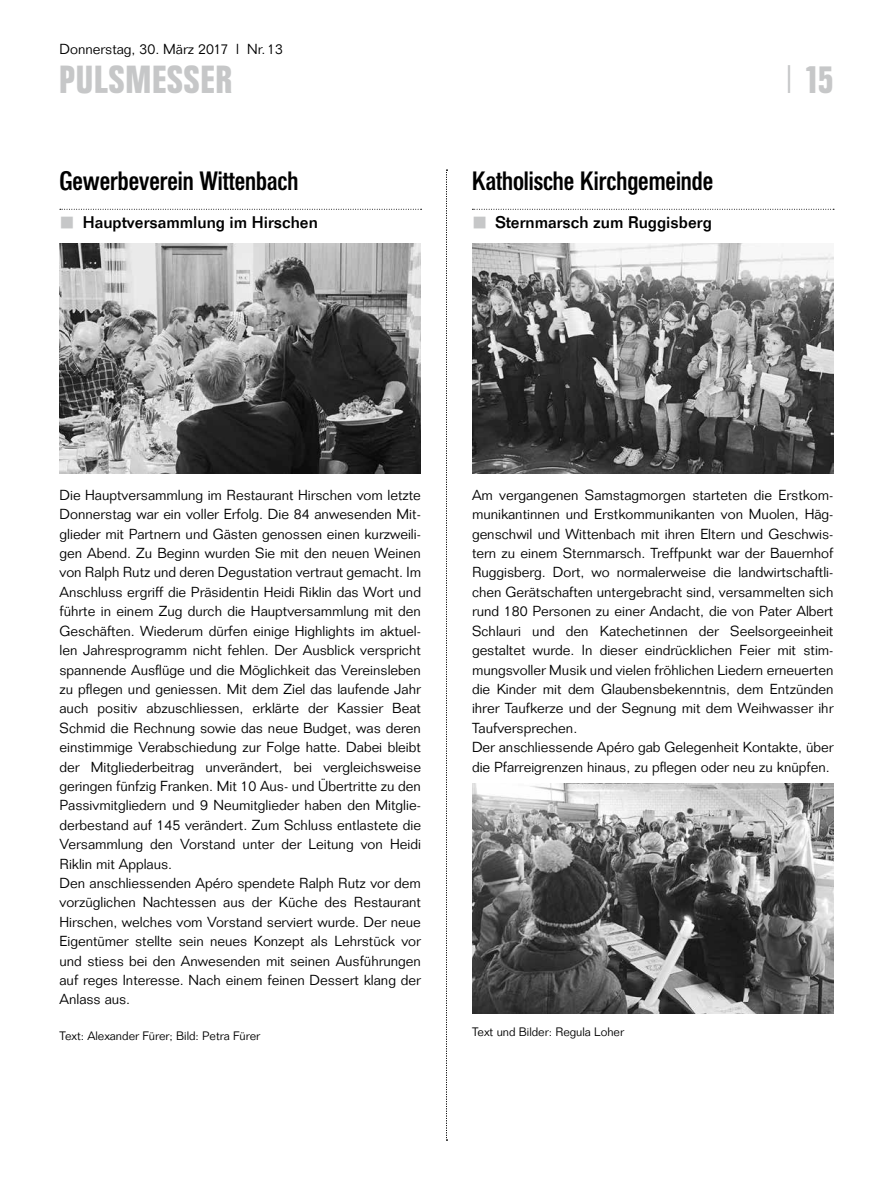
<style>
.page{position:relative;width:893px;height:1191px;background:#fff}
.page>*{position:absolute;margin:0;border:0;box-sizing:border-box;transform-origin:0 0}
.t1{font:700 39px "Folio Condensed BQ";letter-spacing:.03em;color:#c6c7c8}
.t2{font:500 26.25px "Folio Condensed BQ";color:#000}
.t3{font:500 16.5px "Folio";color:#000}
.t4{font:300 14.25px/19.4px "Folio";color:#000}
.t5{font:300 12px "Folio";color:#000}
.s1{font-family:"Folio";font-weight:300}
</style>
<div class="page">
<svg style="left:446px;top:170px;width:1px;height:970px"></svg>
<svg style="left:472px;top:209px;width:362px;height:1px"></svg>
<img style="left:472px;top:243px;width:361px;height:230px">
<img style="left:472px;top:783px;width:361px;height:230px">
<svg style="left:60px;top:209px;width:362px;height:1px"></svg>
<img style="left:60px;top:243px;width:361px;height:230px">
<p class="t4" style="left:60px;top:39px;width:225px">Donnerstag, 30. März 2017 l Nr.13</p>
<h1 class="t1" style="left:60px;top:58px;width:174px">PULSMESSER</h1>
<h1 class="t1" style="left:785px;top:58px;width:50px"><span class="s1">|</span> 15</h1>
<h2 class="t2" style="left:60px;top:166px;width:240px">Gewerbeverein Wittenbach</h2>
<p class="t3" style="left:83px;top:213px;width:237px">Hauptversammlung im Hirschen</p>
<h2 class="t2" style="left:472px;top:166px;width:243px">Katholische Kirchgemeinde</h2>
<p class="t3" style="left:495px;top:213px;width:218px">Sternmarsch zum Ruggisberg</p>
<p class="t4" style="left:60px;top:485px;width:363px">Die Hauptversammlung im Restaurant Hirschen vom letzte Donnerstag war ein voller Erfolg. Die 84 anwesenden Mit&shy;glieder mit Partnern und Gästen genossen einen kurzweili&shy;gen Abend. Zu Beginn wurden Sie mit den neuen Weinen von Ralph Rutz und deren Degustation vertraut gemacht. Im Anschluss ergriff die Präsidentin Heidi Riklin das Wort und führte in einem Zug durch die Hauptversammlung mit den Geschäften. Wiederum dürfen einige Highlights im aktuel&shy;len Jahresprogramm nicht fehlen. Der Ausblick verspricht spannende Ausflüge und die Möglichkeit das Vereinsleben zu pflegen und geniessen. Mit dem Ziel das laufende Jahr auch positiv abzuschliessen, erklärte der Kassier Beat Schmid die Rechnung sowie das neue Budget, was deren einstimmige Verabschiedung zur Folge hatte. Dabei bleibt der Mitgliederbeitrag unverändert, bei vergleichsweise geringen fünfzig Franken. Mit 10 Aus- und Übertritte zu den Passivmitgliedern und 9 Neumitglieder haben den Mitglie&shy;derbestand auf 145 verändert. Zum Schluss entlastete die Versammlung den Vorstand unter der Leitung von Heidi Riklin mit Applaus.<br>Den anschliessenden Apéro spendete Ralph Rutz vor dem vorzüglichen Nachtessen aus der Küche des Restaurant Hirschen, welches vom Vorstand serviert wurde. Der neue Eigentümer stellte sein neues Konzept als Lehrstück vor und stiess bei den Anwesenden mit seinen Ausführungen auf reges Interesse. Nach einem feinen Dessert klang der Anlass aus.</p>
<p class="t5" style="left:60px;top:1028px;width:202px">Text: Alexander Fürer; Bild: Petra Fürer</p>
<p class="t4" style="left:472px;top:485px;width:363px">Am vergangenen Samstagmorgen starteten die Erstkom&shy;munikantinnen und Erstkommunikanten von Muolen, Häg&shy;genschwil und Wittenbach mit ihren Eltern und Geschwis&shy;tern zu einem Sternmarsch. Treffpunkt war der Bauernhof Ruggisberg. Dort, wo normalerweise die landwirtschaftli&shy;chen Gerätschaften untergebracht sind, versammelten sich rund 180 Personen zu einer Andacht, die von Pater Albert Schlauri und den Katechetinnen der Seelsorgeeinheit gestaltet wurde. In dieser eindrücklichen Feier mit stim&shy;mungsvoller Musik und vielen fröhlichen Liedern erneuerten die Kinder mit dem Glaubensbekenntnis, dem Entzünden ihrer Taufkerze und der Segnung mit dem Weihwasser ihr Taufversprechen.<br>Der anschliessende Apéro gab Gelegenheit Kontakte, über die Pfarreigrenzen hinaus, zu pflegen oder neu zu knüpfen.</p>
<p class="t5" style="left:472px;top:1024px;width:154px">Text und Bilder: Regula Loher</p>
</div>
